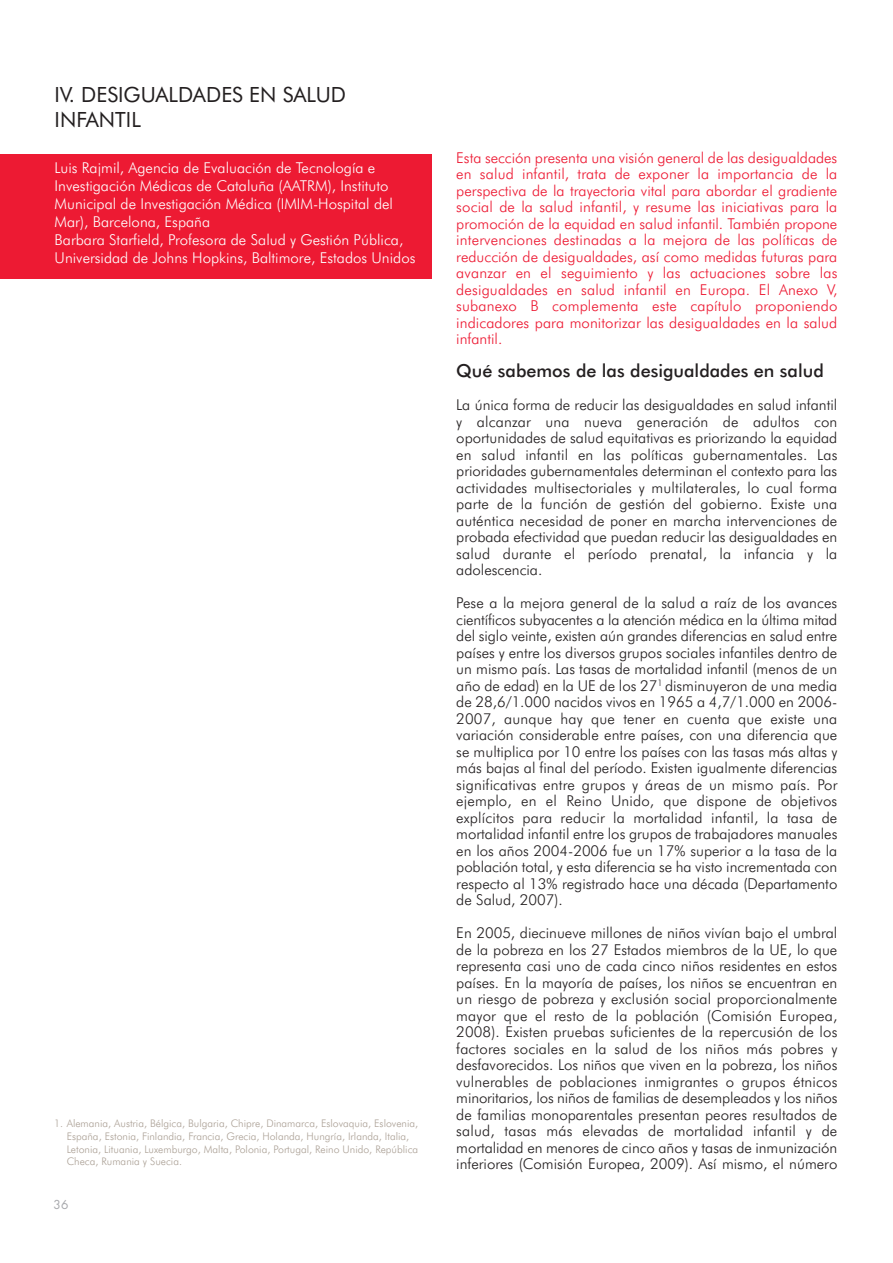
<style>
.page{position:relative;width:893px;height:1263px;background:#fff}
.page>*{position:absolute;margin:0;border:0;box-sizing:border-box;transform-origin:0 0}
.t1{font:21px/25.2px "Futura BT";color:#231f20}
.t2{font:500 18px "Futura BT";color:#231f20}
.t3{font:300 15px/16.5px "Futura BT";color:#231f20;text-align:justify}
.t4{font:300 15px/16.5px "Futura BT";letter-spacing:.005em;color:#ed1a33;text-align:justify}
.t5{font:300 15px/18px "Futura BT";color:#fff}
.t6{font:12px "Futura Std";color:#a8a9ad}
.t7{font:300 10.5px/12.6px "Futura BT";color:#aba095}
</style>
<div class="page">
<div style="left:0;top:154px;width:431px;height:124px;background:#ed1a33"></div>
<h1 class="t1" style="left:55px;top:84px;width:293px">IV. DESIGUALDADES EN SALUD<br>INFANTIL</h1>
<p class="t5" style="left:55px;top:160px;width:362px">Luis Rajmil, Agencia de Evaluación de Tecnología e Investigación Médicas de Cataluña (AATRM), Instituto Municipal de Investigación Médica (IMIM-Hospital del Mar), Barcelona, España<br>Barbara Starfield, Profesora de Salud y Gestión Pública, Universidad de Johns Hopkins, Baltimore, Estados Unidos</p>
<p class="t7" style="left:67px;top:1118px;width:353px;text-indent:-13px">1. Alemania, Austria, Bélgica, Bulgaria, Chipre, Dinamarca, Eslovaquia, Eslovenia, España, Estonia, Finlandia, Francia, Grecia, Holanda, Hungría, Irlanda, Italia, Letonia, Lituania, Luxemburgo, Malta, Polonia, Portugal, Reino Unido, República Checa, Rumania y Suecia.</p>
<p class="t6" style="left:54px;top:1198px;width:16px">36</p>
<p class="t4" style="left:456px;top:150px;width:383px">Esta sección presenta una visión general de las desigualdades en salud infantil, trata de exponer la importancia de la perspectiva de la trayectoria vital para abordar el gradiente social de la salud infantil, y resume las iniciativas para la promoción de la equidad en salud infantil. También propone intervenciones destinadas a la mejora de las políticas de reducción de desigualdades, así como medidas futuras para avanzar en el seguimiento y las actuaciones sobre las desigualdades en salud infantil en Europa. El Anexo V, subanexo B complementa este capítulo proponiendo indicadores para monitorizar las desigualdades en la salud infantil.</p>
<p class="t2" style="left:456px;top:364px;width:369px">Qué sabemos de las desigualdades en salud</p>
<p class="t3" style="left:456px;top:398px;width:383px">La única forma de reducir las desigualdades en salud infantil y alcanzar una nueva generación de adultos con oportunidades de salud equitativas es priorizando la equidad en salud infantil en las políticas gubernamentales. Las prioridades gubernamentales determinan el contexto para las actividades multisectoriales y multilaterales, lo cual forma parte de la función de gestión del gobierno. Existe una auténtica necesidad de poner en marcha intervenciones de probada efectividad que puedan reducir las desigualdades en salud durante el período prenatal, la infancia y la adolescencia.</p>
<p class="t3" style="left:456px;top:596px;width:383px">Pese a la mejora general de la salud a raíz de los avances científicos subyacentes a la atención médica en la última mitad del siglo veinte, existen aún grandes diferencias en salud entre países y entre los diversos grupos sociales infantiles dentro de un mismo país. Las tasas de mortalidad infantil (menos de un año de edad) en la UE de los 27<sup>1</sup> disminuyeron de una media de 28,6/1.000 nacidos vivos en 1965 a 4,7/1.000 en 2006- 2007, aunque hay que tener en cuenta que existe una variación considerable entre países, con una diferencia que se multiplica por 10 entre los países con las tasas más altas y más bajas al final del período. Existen igualmente diferencias significativas entre grupos y áreas de un mismo país. Por ejemplo, en el Reino Unido, que dispone de objetivos explícitos para reducir la mortalidad infantil, la tasa de mortalidad infantil entre los grupos de trabajadores manuales en los años 2004-2006 fue un 17% superior a la tasa de la población total, y esta diferencia se ha visto incrementada con respecto al 13% registrado hace una década (Departamento de Salud, 2007).</p>
<p class="t3" style="left:456px;top:926px;width:383px">En 2005, diecinueve millones de niños vivían bajo el umbral de la pobreza en los 27 Estados miembros de la UE, lo que representa casi uno de cada cinco niños residentes en estos países. En la mayoría de países, los niños se encuentran en un riesgo de pobreza y exclusión social proporcionalmente mayor que el resto de la población (Comisión Europea, 2008). Existen pruebas suficientes de la repercusión de los factores sociales en la salud de los niños más pobres y desfavorecidos. Los niños que viven en la pobreza, los niños vulnerables de poblaciones inmigrantes o grupos étnicos minoritarios, los niños de familias de desempleados y los niños de familias monoparentales presentan peores resultados de salud, tasas más elevadas de mortalidad infantil y de mortalidad en menores de cinco años y tasas de inmunización inferiores (Comisión Europea, 2009). Así mismo, el número</p>
</div>
